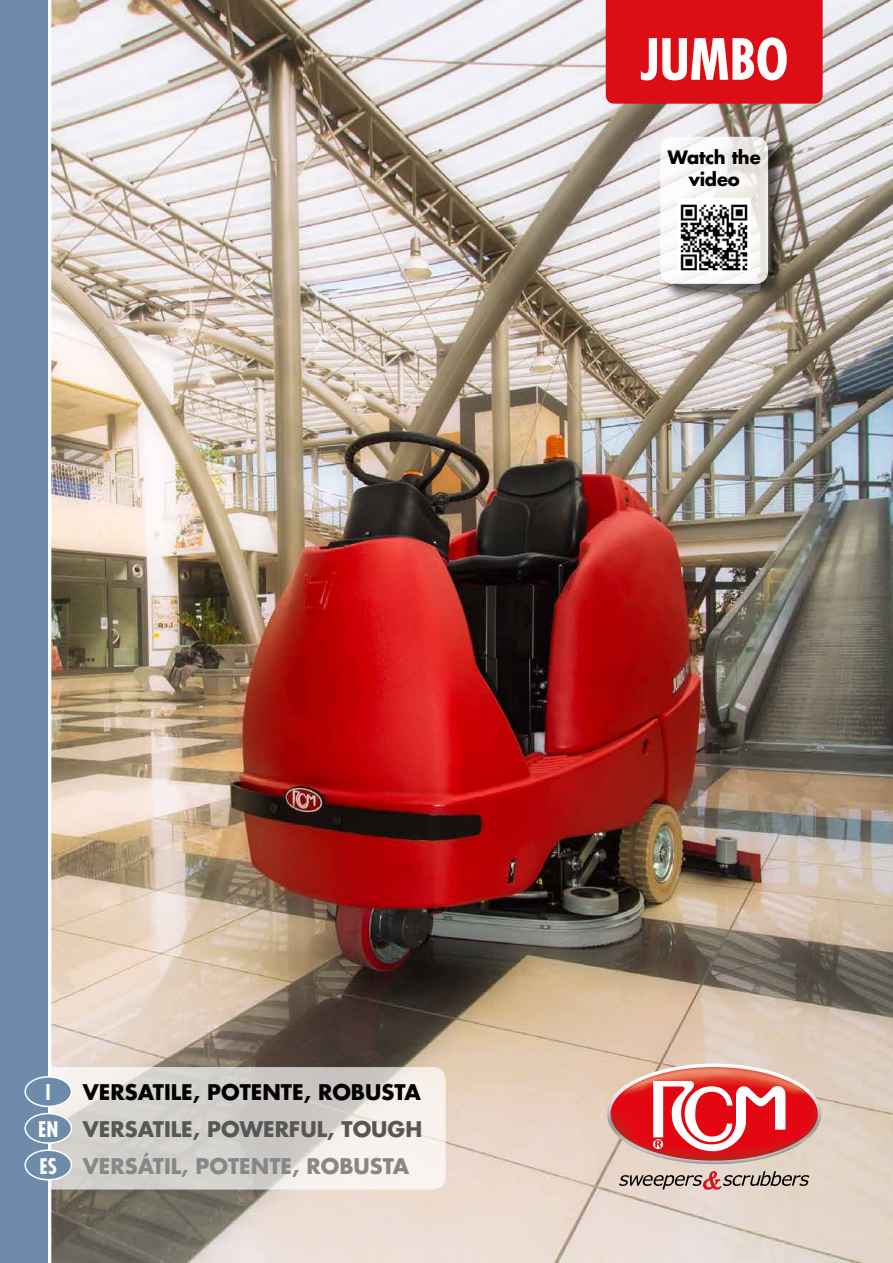
<style>
.page{position:relative;width:893px;height:1263px;background:#fff}
.page>*{position:absolute;margin:0;border:0;box-sizing:border-box;transform-origin:0 0}
.t1{font:700 condensed 55.2px "Futura Std";color:#fff}
.t2{font:700 21px "Futura Std";color:#000}
.t3{font:700 21px "Futura Std";color:#575756}
.t4{font:700 21px "Futura Std";color:#878787}
.t5{font:700 condensed 21px/36.8px "Futura Std";color:#fff;text-align:center}
.t6{font:700 18px/21.6px "Futura Std";letter-spacing:-.01em;color:#000;text-align:center}
</style>
<div class="page">
<img style="left:51px;top:0;width:842px;height:1263px">
<div style="left:606px;top:0;width:217px;height:104px;background:#dc0d15"></div>
<svg style="left:619px;top:1171px;width:190px;height:19px;background:#b6a299"></svg>
<svg style="left:607px;top:1063px;width:211px;height:101px"></svg>
<svg style="left:38px;top:1067px;width:408px;height:122px;background:#ddd9d5"></svg>
<div style="left:45px;top:0;width:6px;height:1263px;background:#fff"></div>
<div style="left:0;top:0;width:48px;height:1263px;background:#6f8bab"></div>
<div style="left:25px;top:1077px;width:46px;height:29px;background:#6f8bab;border-radius:50%"></div>
<div style="left:24px;top:1076px;width:48px;height:31px;border:2px solid #fff;border-radius:50%"></div>
<div style="left:25px;top:1113px;width:46px;height:30px;background:#6f8bab;border-radius:50%"></div>
<div style="left:24px;top:1113px;width:48px;height:31px;border:2px solid #fff;border-radius:50%"></div>
<div style="left:25px;top:1150px;width:46px;height:30px;background:#6f8bab;border-radius:50%"></div>
<div style="left:24px;top:1149px;width:48px;height:31px;border:2px solid #fff;border-radius:50%"></div>
<div style="left:661px;top:137px;width:124px;height:164px;background:#000;opacity:.75"></div>
<svg style="left:660px;top:137px;width:108px;height:147px;fill:#f8f7f6"></svg>
<img style="left:678px;top:199px;width:72px;height:72px">
<h1 class="t1" style="left:640px;top:25px;width:149px">JUMBO</h1>
<p class="t6" style="left:668px;top:146px;width:94px">Watch the video</p>
<p class="t5" style="left:38px;top:1074px;width:22px">I<br>EN<br>ES</p>
<p class="t2" style="left:83px;top:1078px;width:339px">VERSATILE, POTENTE, ROBUSTA</p>
<p class="t3" style="left:83px;top:1115px;width:341px">VERSATILE, POWERFUL, TOUGH</p>
<p class="t4" style="left:83px;top:1152px;width:328px">VERSÁTIL, POTENTE, ROBUSTA</p>
</div>
